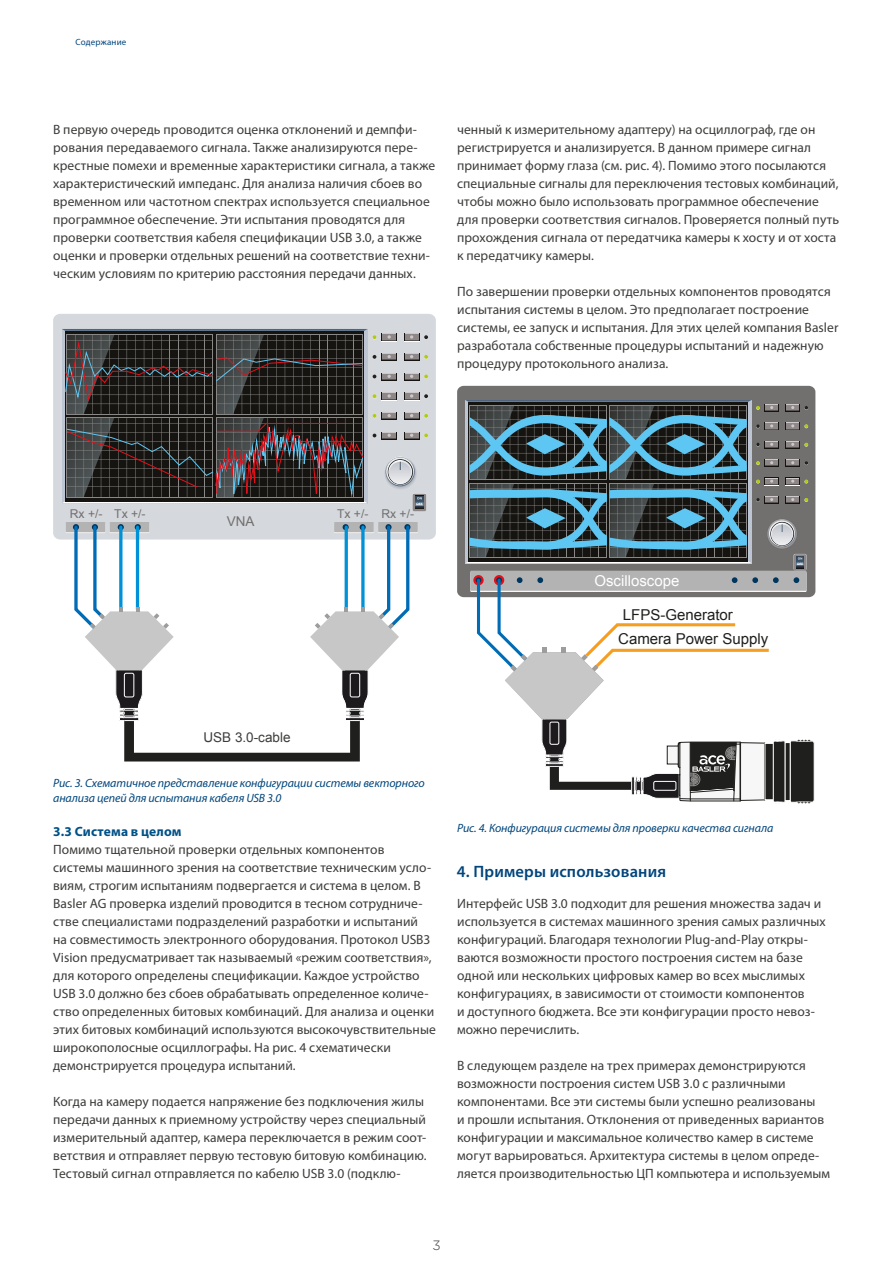
<style>
.page{position:relative;width:893px;height:1263px;background:#fff}
.page>*{position:absolute;margin:0;border:0;box-sizing:border-box;transform-origin:0 0}
.t1{font:600 16.5px "Myriad Pro";letter-spacing:.01em;color:#00457c}
.t2{font:15px "Arial";color:#1f1f1d}
.t3{font:15px "Arial";color:#fff}
.t4{font:13.5px/18px "Myriad Pro";letter-spacing:.005em;color:#3c3c3b}
.t5{font:700 13.5px "Myriad Pro";letter-spacing:.01em;color:#005187}
.t6{font:13.5px "Arial";color:#3d3d3c}
.t7{font:13.5px "Arial";color:#72706f}
.t8{font:300 13.5px "Gotham";color:#3c3c3b}
.t9{font:12.15px "Arial";color:#72706f}
.t10{font:italic 12px/15px "Myriad Pro";letter-spacing:-.005em;color:#00457c}
.t11{font:9px "Myriad Pro";letter-spacing:.02em;color:#00457c}
</style>
<div class="page">
<div style="left:53px;top:314px;width:383px;height:225px;background:#d5d8dc"></div>
<div style="left:66px;top:523px;width:39px;height:10px;background:#e7e7e7"></div>
<div style="left:66px;top:522px;width:39px;height:10px;background:#b3b3b3"></div>
<div style="left:110px;top:522px;width:39px;height:10px;background:#b3b3b3"></div>
<div style="left:378px;top:523px;width:40px;height:10px;background:#e7e7e7"></div>
<div style="left:378px;top:522px;width:40px;height:10px;background:#b3b3b3"></div>
<div style="left:334px;top:522px;width:40px;height:10px;background:#b3b3b3"></div>
<svg style="left:413px;top:493px;width:13px;height:18px"></svg>
<svg style="left:413px;top:494px;width:13px;height:17px"></svg>
<svg style="left:415px;top:496px;width:9px;height:13px"></svg>
<svg style="left:416px;top:496px;width:7px;height:12px"></svg>
<div style="left:385px;top:457px;width:32px;height:33px;background:#d2d5db;border-radius:50%"></div>
<div style="left:385px;top:457px;width:32px;height:32px;background:#cfd3d8;border-radius:50%"></div>
<div style="left:385px;top:457px;width:31px;height:32px;background:#c1c5cc;border-radius:50%"></div>
<div style="left:385px;top:457px;width:31px;height:31px;background:#bcc1c8;border-radius:50%"></div>
<svg style="left:385px;top:457px;width:30px;height:30px"></svg>
<svg style="left:386px;top:457px;width:29px;height:30px"></svg>
<div style="left:386px;top:457px;width:28px;height:29px;background:#6b7988;border-radius:50%"></div>
<div style="left:386px;top:457px;width:28px;height:27px;background:#b0b7bf;border-radius:50%"></div>
<svg style="left:386px;top:457px;width:29px;height:29px"></svg>
<svg style="left:386px;top:457px;width:28px;height:28px"></svg>
<svg style="left:388px;top:460px;width:25px;height:25px"></svg>
<svg style="left:388px;top:459px;width:25px;height:25px"></svg>
<svg style="left:388px;top:460px;width:24px;height:24px"></svg>
<div style="left:389px;top:461px;width:22px;height:23px;background:#e2e3e7;border-radius:11px"></div>
<svg style="left:389px;top:461px;width:22px;height:12px"></svg>
<div style="left:381px;top:333px;width:16px;height:8px;background:#161410"></div>
<svg style="left:382px;top:333px;width:14px;height:8px"></svg>
<svg style="left:404px;top:333px;width:15px;height:8px"></svg>
<svg style="left:405px;top:333px;width:13px;height:8px"></svg>
<div style="left:381px;top:353px;width:16px;height:8px;background:#161410"></div>
<svg style="left:382px;top:353px;width:14px;height:7px"></svg>
<svg style="left:404px;top:353px;width:15px;height:8px"></svg>
<svg style="left:405px;top:353px;width:13px;height:8px"></svg>
<div style="left:381px;top:373px;width:16px;height:8px;background:#161410"></div>
<svg style="left:382px;top:373px;width:14px;height:7px"></svg>
<svg style="left:404px;top:373px;width:15px;height:8px"></svg>
<svg style="left:405px;top:373px;width:13px;height:7px"></svg>
<div style="left:381px;top:392px;width:16px;height:8px;background:#161410"></div>
<svg style="left:382px;top:392px;width:14px;height:8px"></svg>
<svg style="left:404px;top:392px;width:15px;height:8px"></svg>
<svg style="left:405px;top:392px;width:13px;height:8px"></svg>
<div style="left:381px;top:412px;width:16px;height:8px;background:#161410"></div>
<svg style="left:382px;top:412px;width:14px;height:7px"></svg>
<svg style="left:404px;top:412px;width:15px;height:8px"></svg>
<svg style="left:405px;top:412px;width:13px;height:8px"></svg>
<div style="left:381px;top:432px;width:16px;height:8px;background:#161410"></div>
<svg style="left:382px;top:432px;width:14px;height:7px"></svg>
<svg style="left:404px;top:432px;width:15px;height:8px"></svg>
<svg style="left:405px;top:432px;width:13px;height:7px"></svg>
<svg style="left:424px;top:335px;width:4px;height:4px"></svg>
<svg style="left:424px;top:355px;width:4px;height:4px"></svg>
<svg style="left:424px;top:375px;width:4px;height:4px"></svg>
<svg style="left:424px;top:394px;width:4px;height:4px"></svg>
<svg style="left:424px;top:414px;width:4px;height:4px"></svg>
<svg style="left:424px;top:434px;width:4px;height:4px"></svg>
<svg style="left:62px;top:329px;width:314px;height:184px;background:#464342"></svg>
<svg style="left:73px;top:524px;width:338px;height:237px"></svg>
<div style="left:457px;top:386px;width:358px;height:211px;background:#72706f"></div>
<div style="left:470px;top:571px;width:337px;height:20px;background:#b3b3b3"></div>
<svg style="left:473px;top:575px;width:11px;height:10px"></svg>
<svg style="left:494px;top:575px;width:10px;height:10px"></svg>
<div style="left:794px;top:554px;width:12px;height:17px;background:#9a9a9e"></div>
<svg style="left:794px;top:554px;width:12px;height:16px"></svg>
<svg style="left:465px;top:400px;width:343px;height:168px;background:#4c646d"></svg>
<svg style="left:475px;top:577px;width:340px;height:227px"></svg>
<p class="t11" style="left:76px;top:36px;width:52px">Содержание</p>
<p class="t4" style="left:53px;top:120px;width:384px">В первую очередь проводится оценка отклонений и демпфи&shy;рования передаваемого сигнала. Также анализируются пере&shy;крестные помехи и временные характеристики сигнала, а также характеристический импеданс. Для анализа наличия сбоев во временном или частотном спектрах используется специальное программное обеспечение. Эти испытания проводятся для проверки соответствия кабеля спецификации USB 3.0, а также оценки и проверки отдельных решений на соответствие техни&shy;ческим условиям по критерию расстояния передачи данных.</p>
<p class="t4" style="left:457px;top:120px;width:384px">ченный к измерительному адаптеру) на осциллограф, где он регистрируется и анализируется. В данном примере сигнал принимает форму глаза (см. рис. 4). Помимо этого посылаются специальные сигналы для переключения тестовых комбинаций, чтобы можно было использовать программное обеспечение для проверки соответствия сигналов. Проверяется полный путь прохождения сигнала от передатчика камеры к хосту и от хоста к передатчику камеры.</p>
<p class="t4" style="left:457px;top:282px;width:383px">По завершении проверки отдельных компонентов проводятся испытания системы в целом. Это предполагает построение системы, ее запуск и испытания. Для этих целей компания Basler разработала собственные процедуры испытаний и надежную процедуру протокольного анализа.</p>
<p class="t9" style="left:70px;top:506px;width:77px">Rx +/- Tx +/-</p>
<p class="t9" style="left:337px;top:506px;width:79px">Tx +/- Rx +/-</p>
<p class="t7" style="left:227px;top:513px;width:29px">VNA</p>
<p class="t3" style="left:594px;top:570px;width:87px">Oscilloscope</p>
<p class="t2" style="left:623px;top:605px;width:112px">LFPS-Generator</p>
<p class="t2" style="left:618px;top:629px;width:152px">Camera Power Supply</p>
<p class="t6" style="left:204px;top:729px;width:89px">USB 3.0-cable</p>
<p class="t10" style="left:53px;top:776px;width:373px">Рис. 3. Схематичное представление конфигурации системы векторного анализа цепей для испытания кабеля USB 3.0</p>
<p class="t5" style="left:53px;top:822px;width:130px">3.3 Система в целом</p>
<p class="t4" style="left:53px;top:840px;width:384px">Помимо тщательной проверки отдельных компонентов системы машинного зрения на соответствие техническим усло&shy;виям, строгим испытаниям подвергается и система в целом. В Basler AG проверка изделий проводится в тесном сотрудниче&shy;стве специалистами подразделений разработки и испытаний<br>на совместимость электронного оборудования. Протокол USB3<br>Vision предусматривает так называемый «режим соответствия», для которого определены спецификации. Каждое устройство USB 3.0 должно без сбоев обрабатывать определенное количе&shy;ство определенных битовых комбинаций. Для анализа и оценки этих битовых комбинаций используются высокочувствительные широкополосные осциллографы. На рис. 4 схематически демонстрируется процедура испытаний.</p>
<p class="t4" style="left:53px;top:1092px;width:375px">Когда на камеру подается напряжение без подключения жилы передачи данных к приемному устройству через специальный измерительный адаптер, камера переключается в режим соот&shy;ветствия и отправляет первую тестовую битовую комбинацию.<br>Тестовый сигнал отправляется по кабелю USB 3.0 (подклю-</p>
<p class="t10" style="left:457px;top:821px;width:318px">Рис. 4. Конфигурация системы для проверки качества сигнала</p>
<p class="t1" style="left:457px;top:861px;width:211px">4. Примеры использования</p>
<p class="t4" style="left:457px;top:894px;width:370px">Интерфейс USB 3.0 подходит для решения множества задач и используется в системах машинного зрения самых различных конфигураций. Благодаря технологии Plug-and-Play откры&shy;ваются возможности простого построения систем на базе одной или нескольких цифровых камер во всех мыслимых конфигурациях, в зависимости от стоимости компонентов<br>и доступного бюджета. Все эти конфигурации просто невоз&shy;можно перечислить.</p>
<p class="t4" style="left:457px;top:1056px;width:375px">В следующем разделе на трех примерах демонстрируются возможности построения систем USB 3.0 с различными компонентами. Все эти системы были успешно реализованы<br>и прошли испытания. Отклонения от приведенных вариантов конфигурации и максимальное количество камер в системе могут варьироваться. Архитектура системы в целом опреде&shy;ляется производительностью ЦП компьютера и используемым</p>
<p class="t8" style="left:433px;top:1236px;width:10px">3</p>
</div>
